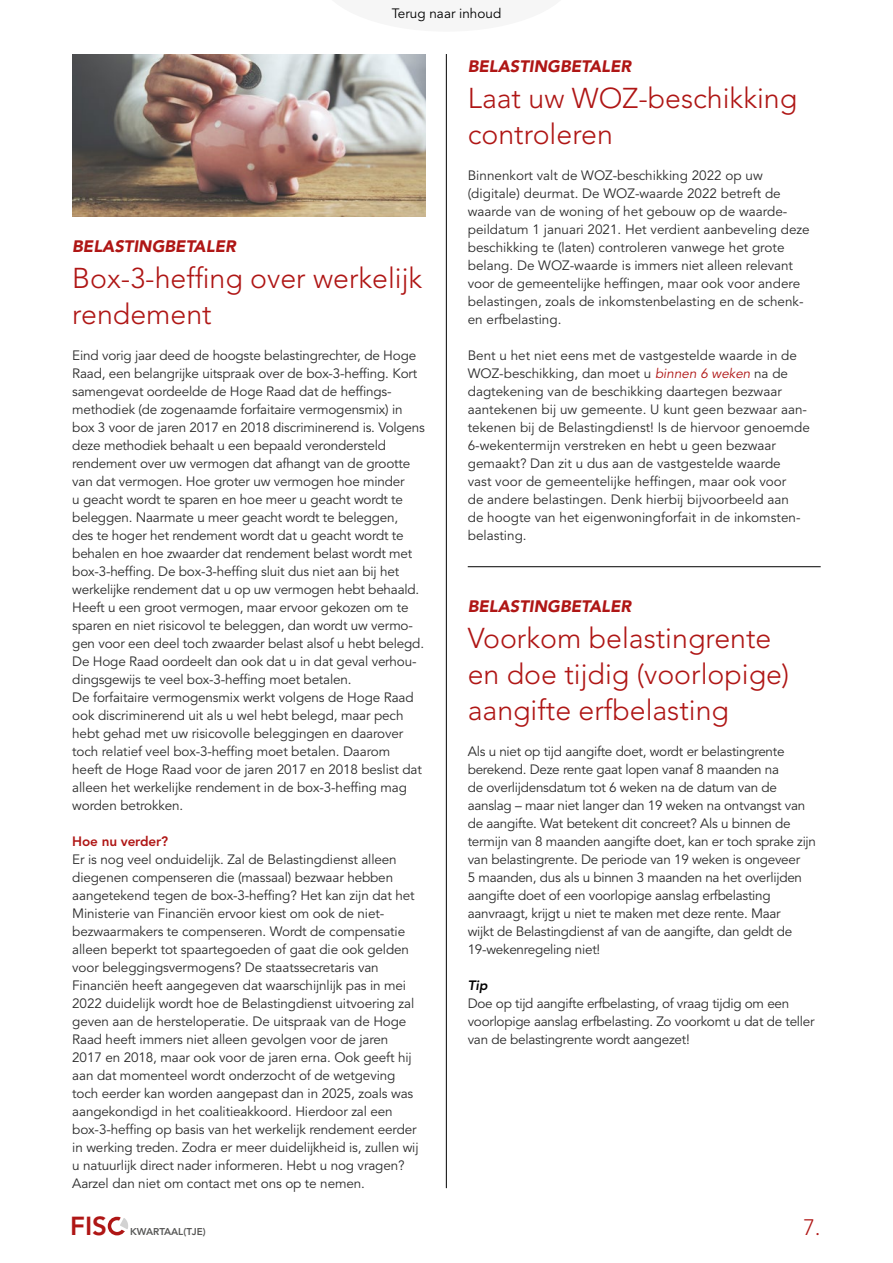
<style>
.page{position:relative;width:893px;height:1263px;background:#fff}
.page>*{position:absolute;margin:0;border:0;box-sizing:border-box;transform-origin:0 0}
.t1{font:300 28.5px/36px "Avenir LT";color:#af1615}
.t2{font:800 25.95px "Avenir LT";color:#af1615}
.t3{font:300 22.2px "Avenir LT";color:#af1615}
.t4{font:italic 900 16.5px "Avenir LT";color:#af1615}
.t5{font:13.5px/18px "Avenir LT";letter-spacing:-.01em;color:#2c2c2c}
.t6{font:13.5px "Avenir LT";color:#000}
.t7{font:800 13.5px "Avenir LT";letter-spacing:-.01em;color:#af1615}
.t8{font:italic 800 13.5px "Avenir LT";color:#000}
.t9{font:800 9.9px "Avenir LT";color:#575756}
.s1{font-style:italic;color:#af1615}
</style>
<div class="page">
<div style="left:108px;top:1217px;width:18px;height:18px;border:3px solid #af1615;border-radius:50%"></div>
<svg style="left:114px;top:1216px;width:14px;height:19px"></svg>
<hr style="left:446px;top:54px;width:1px;height:1134px;background:#000">
<img style="left:72px;top:54px;width:353px;height:162px">
<hr style="left:468px;top:566px;width:353px;height:1px;background:#000">
<p class="t6" style="left:392px;top:5px;width:111px">Terug naar inhoud</p>
<p class="t4" style="left:72px;top:236px;width:165px">BELASTINGBETALER</p>
<h1 class="t1" style="left:72px;top:260px;width:352px">Box-3-heffing over werkelijk rendement</h1>
<p class="t5" style="left:72px;top:347px;width:354px">Eind vorig jaar deed de hoogste belastingrechter, de Hoge Raad, een belangrijke uitspraak over de box-3-heffing. Kort samengevat oordeelde de Hoge Raad dat de heffings&shy;methodiek (de zogenaamde forfaitaire vermogensmix) in box 3 voor de jaren 2017 en 2018 discriminerend is. Volgens deze methodiek behaalt u een bepaald verondersteld rendement over uw vermogen dat afhangt van de grootte van dat vermogen. Hoe groter uw vermogen hoe minder<br>u geacht wordt te sparen en hoe meer u geacht wordt te beleggen. Naarmate u meer geacht wordt te beleggen,<br>des te hoger het rendement wordt dat u geacht wordt te behalen en hoe zwaarder dat rendement belast wordt met box-3-heffing. De box-3-heffing sluit dus niet aan bij het werkelijke rendement dat u op uw vermogen hebt behaald.<br>Heeft u een groot vermogen, maar ervoor gekozen om te sparen en niet risicovol te beleggen, dan wordt uw vermo&shy;gen voor een deel toch zwaarder belast alsof u hebt belegd.<br>De Hoge Raad oordeelt dan ook dat u in dat geval verhou&shy;dingsgewijs te veel box-3-heffing moet betalen.<br>De forfaitaire vermogensmix werkt volgens de Hoge Raad ook discriminerend uit als u wel hebt belegd, maar pech hebt gehad met uw risicovolle beleggingen en daarover toch relatief veel box-3-heffing moet betalen. Daarom<br>heeft de Hoge Raad voor de jaren 2017 en 2018 beslist dat alleen het werkelijke rendement in de box-3-heffing mag worden betrokken.</p>
<p class="t7" style="left:72px;top:833px;width:97px">Hoe nu verder?</p>
<p class="t5" style="left:72px;top:851px;width:348px">Er is nog veel onduidelijk. Zal de Belastingdienst alleen diegenen compenseren die (massaal) bezwaar hebben aangetekend tegen de box-3-heffing? Het kan zijn dat het Ministerie van Financiën ervoor kiest om ook de niet&shy;bezwaarmakers te compenseren. Wordt de compensatie alleen beperkt tot spaartegoeden of gaat die ook gelden voor beleggingsvermogens? De staatssecretaris van Financiën heeft aangegeven dat waarschijnlijk pas in mei 2022 duidelijk wordt hoe de Belastingdienst uitvoering zal geven aan de hersteloperatie. De uitspraak van de Hoge Raad heeft immers niet alleen gevolgen voor de jaren 2017 en 2018, maar ook voor de jaren erna. Ook geeft hij aan dat momenteel wordt onderzocht of de wetgeving toch eerder kan worden aangepast dan in 2025, zoals was aangekondigd in het coalitieakkoord. Hierdoor zal een box-3-heffing op basis van het werkelijk rendement eerder in werking treden. Zodra er meer duidelijkheid is, zullen wij u natuurlijk direct nader informeren. Hebt u nog vragen?<br>Aarzel dan niet om contact met ons op te nemen.</p>
<p class="t4" style="left:468px;top:56px;width:165px">BELASTINGBETALER</p>
<h1 class="t1" style="left:468px;top:80px;width:331px">Laat uw WOZ-beschikking controleren</h1>
<p class="t5" style="left:468px;top:167px;width:344px">Binnenkort valt de WOZ-beschikking 2022 op uw (digitale) deurmat. De WOZ-waarde 2022 betreft de waarde van de woning of het gebouw op de waarde&shy;peildatum 1 januari 2021. Het verdient aanbeveling deze beschikking te (laten) controleren vanwege het grote belang. De WOZ-waarde is immers niet alleen relevant voor de gemeentelijke heffingen, maar ook voor andere belastingen, zoals de inkomstenbelasting en de schenk&shy;en erfbelasting.</p>
<p class="t5" style="left:468px;top:347px;width:344px">Bent u het niet eens met de vastgestelde waarde in de WOZ-beschikking, dan moet u <span class="s1">binnen 6 weken</span> na de dagtekening van de beschikking daartegen bezwaar aantekenen bij uw gemeente. U kunt geen bezwaar aan&shy;tekenen bij de Belastingdienst! Is de hiervoor genoemde 6-wekentermijn verstreken en hebt u geen bezwaar gemaakt? Dan zit u dus aan de vastgestelde waarde<br>vast voor de gemeentelijke heffingen, maar ook voor<br>de andere belastingen. Denk hierbij bijvoorbeeld aan<br>de hoogte van het eigenwoningforfait in de inkomsten&shy;belasting.</p>
<p class="t4" style="left:468px;top:596px;width:165px">BELASTINGBETALER</p>
<h1 class="t1" style="left:468px;top:620px;width:323px">Voorkom belastingrente en doe tijdig (voorlopige) aangifte erfbelasting</h1>
<p class="t5" style="left:468px;top:743px;width:350px">Als u niet op tijd aangifte doet, wordt er belastingrente berekend. Deze rente gaat lopen vanaf 8 maanden na<br>de overlijdensdatum tot 6 weken na de datum van de aanslag – maar niet langer dan 19 weken na ontvangst van de aangifte. Wat betekent dit concreet? Als u binnen de termijn van 8 maanden aangifte doet, kan er toch sprake zijn van belastingrente. De periode van 19 weken is ongeveer<br>5 maanden, dus als u binnen 3 maanden na het overlijden aangifte doet of een voorlopige aanslag erfbelasting aanvraagt, krijgt u niet te maken met deze rente. Maar<br>wijkt de Belastingdienst af van de aangifte, dan geldt de 19-wekenregeling niet!</p>
<p class="t8" style="left:468px;top:977px;width:21px">Tip</p>
<p class="t5" style="left:468px;top:995px;width:348px">Doe op tijd aangifte erfbelasting, of vraag tijdig om een voorlopige aanslag erfbelasting. Zo voorkomt u dat de teller van de belastingrente wordt aangezet!</p>
<h2 class="t2" style="left:70px;top:1210px;width:38px">FIS</h2>
<p class="t9" style="left:130px;top:1226px;width:77px">KWARTAAL(TJE)</p>
<h3 class="t3" style="left:803px;top:1214px;width:19px">7.</h3>
</div>
